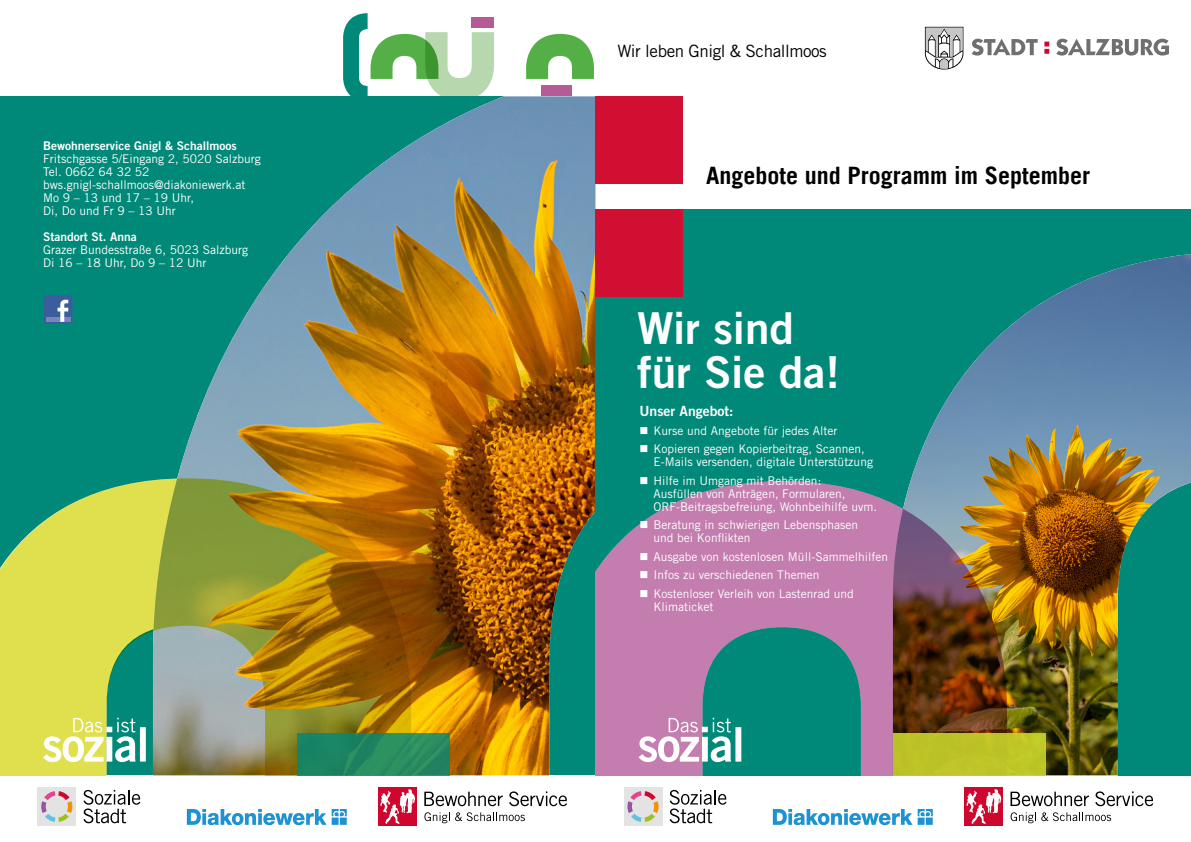
<style>
.page{position:relative;width:1191px;height:842px;background:#fff}
.page>*{position:absolute;margin:0;border:0;box-sizing:border-box;transform-origin:0 0}
.t1{font:44px/44px "Trade Gothic LT Std Bd 2";color:#fff}
.t2{font:700 24px "Trade Gothic LT";color:#000}
.t3{font:17px "Trade Gothic LT Std";letter-spacing:-.025em;color:#000}
.t4{font:14px "Trade Gothic LT Std Bd 2";color:#fff}
.t5{font:12px/13px "Trade Gothic LT Std";color:#fff}
.t6{font:12px "Trade Gothic LT Std Bd 2";color:#fff}
</style>
<div class="page">
<div style="left:541px;top:85px;width:31px;height:15px;background:#b65a98"></div>
<svg style="left:526px;top:34px;width:68px;height:45px"></svg>
<svg style="left:343px;top:13px;width:151px;height:83px"></svg>
<div style="left:0;top:96px;width:595px;height:679px;background:#008978"></div>
<img style="left:177px;top:96px;width:418px;height:679px">
<svg style="left:0;top:478px;width:411px;height:297px"></svg>
<svg style="left:43px;top:718px;width:103px;height:44px"></svg>
<div style="left:297px;top:733px;width:153px;height:43px;background:linear-gradient(to right,#188463,#2e8d5f)"></div>
<div style="left:44px;top:296px;width:28px;height:28px;background:#3b5c9d;border-radius:2px"></div>
<hr style="left:46px;top:318px;width:24px;height:4px;background:#7786b6">
<svg style="left:58px;top:300px;width:10px;height:22px"></svg>
<div style="left:595px;top:209px;width:596px;height:566px;background:#008978"></div>
<img style="left:910px;top:254px;width:281px;height:521px">
<svg style="left:595px;top:481px;width:412px;height:294px;fill:#c37dae"></svg>
<svg style="left:925px;top:27px;width:38px;height:43px"></svg>
<svg style="left:971px;top:39px;width:66px;height:17px"></svg>
<svg style="left:1044px;top:42px;width:5px;height:12px"></svg>
<svg style="left:1056px;top:39px;width:113px;height:17px"></svg>
<svg style="left:638px;top:718px;width:103px;height:44px"></svg>
<div style="left:893px;top:733px;width:152px;height:43px;background:#bdc326"></div>
<div style="left:595px;top:96px;width:88px;height:88px;background:#d00f32"></div>
<div style="left:595px;top:209px;width:88px;height:88px;background:#d00f32"></div>
<svg style="left:669px;top:790px;width:57px;height:33px"></svg>
<div style="left:624px;top:787px;width:38px;height:39px;background:#e3e3e3"></div>
<svg style="left:627px;top:791px;width:31px;height:31px"></svg>
<img style="left:772px;top:809px;width:161px;height:17px">
<div style="left:964px;top:787px;width:38px;height:39px;background:#cf072f"></div>
<svg style="left:1010px;top:792px;width:79px;height:14px"></svg>
<svg style="left:1095px;top:791px;width:58px;height:15px"></svg>
<svg style="left:1010px;top:812px;width:101px;height:11px"></svg>
<svg style="left:966px;top:789px;width:35px;height:35px"></svg>
<svg style="left:83px;top:790px;width:57px;height:33px"></svg>
<div style="left:38px;top:787px;width:38px;height:39px;background:#e3e3e3"></div>
<svg style="left:41px;top:791px;width:31px;height:31px"></svg>
<img style="left:186px;top:809px;width:161px;height:17px">
<div style="left:378px;top:787px;width:39px;height:39px;background:#cf072f"></div>
<svg style="left:424px;top:792px;width:79px;height:14px"></svg>
<svg style="left:509px;top:791px;width:58px;height:15px"></svg>
<svg style="left:424px;top:812px;width:101px;height:11px"></svg>
<svg style="left:380px;top:789px;width:35px;height:35px"></svg>
<svg style="left:648px;top:485px;width:12px;height:1px"></svg>
<svg style="left:648px;top:529px;width:12px;height:1px"></svg>
<svg style="left:648px;top:561px;width:12px;height:1px"></svg>
<svg style="left:648px;top:579px;width:12px;height:1px"></svg>
<svg style="left:648px;top:598px;width:12px;height:1px"></svg>
<p class="t6" style="left:43px;top:139px;width:195px">Bewohnerservice Gnigl &amp; Schallmoos</p>
<p class="t5" style="left:43px;top:152px;width:219px">Fritschgasse 5/Eingang 2, 5020 Salzburg<br>Tel. 0662 64 32 52 bws.gnigl-schallmoos@diakoniewerk.at<br>Mo 9 – 13 und 17 – 19 Uhr,<br>Di, Do und Fr 9 – 13 Uhr</p>
<p class="t6" style="left:43px;top:230px;width:95px">Standort St. Anna</p>
<p class="t5" style="left:43px;top:243px;width:206px">Grazer Bundesstraße 6, 5023 Salzburg<br>Di 16 – 18 Uhr, Do 9 – 12 Uhr</p>
<h3 class="t3" style="left:617px;top:40px;width:211px">Wir leben Gnigl &amp; Schallmoos</h3>
<h2 class="t2" style="left:706px;top:161px;width:386px">Angebote und Programm im September</h2>
<h1 class="t1" style="left:637px;top:305px;width:204px">Wir sind für Sie da!</h1>
<p class="t4" style="left:639px;top:403px;width:96px">Unser Angebot:</p>
<p class="t5" style="left:639px;top:424px;width:199px">■ Kurse und Angebote für jedes Alter</p>
<p class="t5" style="left:653px;top:442px;width:221px;text-indent:-14px">■ Kopieren gegen Kopierbeitrag, Scannen,<br>E-Mails versenden, digitale Unterstützung</p>
<p class="t5" style="left:653px;top:474px;width:225px;text-indent:-14px">■ Hilfe im Umgang mit Behörden:<br>Ausfüllen von Anträgen, Formularen,<br>ORF-Beitragsbefreiung, Wohnbeihilfe uvm.</p>
<p class="t5" style="left:653px;top:518px;width:206px;text-indent:-14px">■ Beratung in schwierigen Lebensphasen und bei Konflikten</p>
<p class="t5" style="left:639px;top:550px;width:250px">■ Ausgabe von kostenlosen Müll-Sammelhilfen</p>
<p class="t5" style="left:639px;top:568px;width:181px">■ Infos zu verschiedenen Themen</p>
<p class="t5" style="left:653px;top:587px;width:202px;text-indent:-14px">■ Kostenloser Verleih von Lastenrad und<br>Klimaticket</p>
</div>
